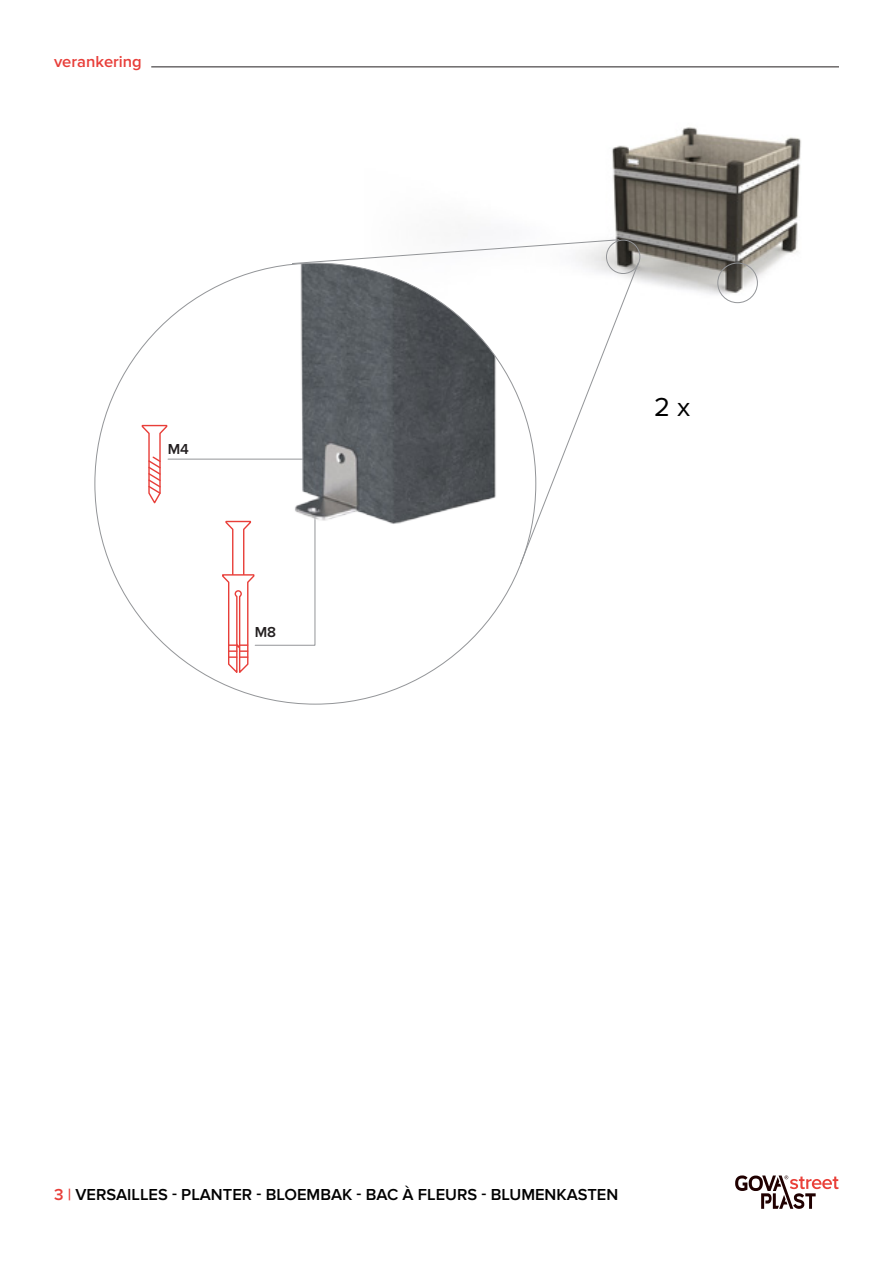
<style>
.page{position:relative;width:893px;height:1263px;background:#fff}
.page>*{position:absolute;margin:0;border:0;box-sizing:border-box;transform-origin:0 0}
.t1{font:27px "Proxima Nova";color:#000}
.t2{font:600 16.5px "Proxima Nova";color:#000}
.t3{font:600 16.5px "Proxima Nova";color:#e83e39}
.t4{font:600 15px "Proxima Nova";color:#231f20}
.s1{color:#e83e39}
</style>
<div class="page">
<svg style="left:735px;top:1175px;width:104px;height:34px"></svg>
<img style="left:364px;top:66px;width:475px;height:238px">
<div style="left:606px;top:240px;width:34px;height:34px;border:1px solid #939598;border-radius:50%"></div>
<svg style="left:141px;top:425px;width:27px;height:79px"></svg>
<hr style="left:168px;top:459px;width:171px;height:1px;background:#939598">
<svg style="left:222px;top:239px;width:417px;height:434px"></svg>
<div style="left:717px;top:262px;width:41px;height:41px;border:1px solid #939598;border-radius:50%"></div>
<img style="left:257px;top:263px;width:279px;height:288px">
<hr style="left:151px;top:67px;width:688px;height:1px;background:#231f20">
<p class="t3" style="left:54px;top:52px;width:89px">verankering</p>
<p class="t4" style="left:168px;top:440px;width:23px">M4</p>
<p class="t4" style="left:255px;top:623px;width:23px">M8</p>
<p class="t1" style="left:654px;top:391px;width:37px">2 x</p>
<p class="t2" style="left:54px;top:1184px;width:566px"><span class="s1">3 |</span> VERSAILLES - PLANTER - BLOEMBAK - BAC À FLEURS - BLUMENKASTEN</p>
</div>
